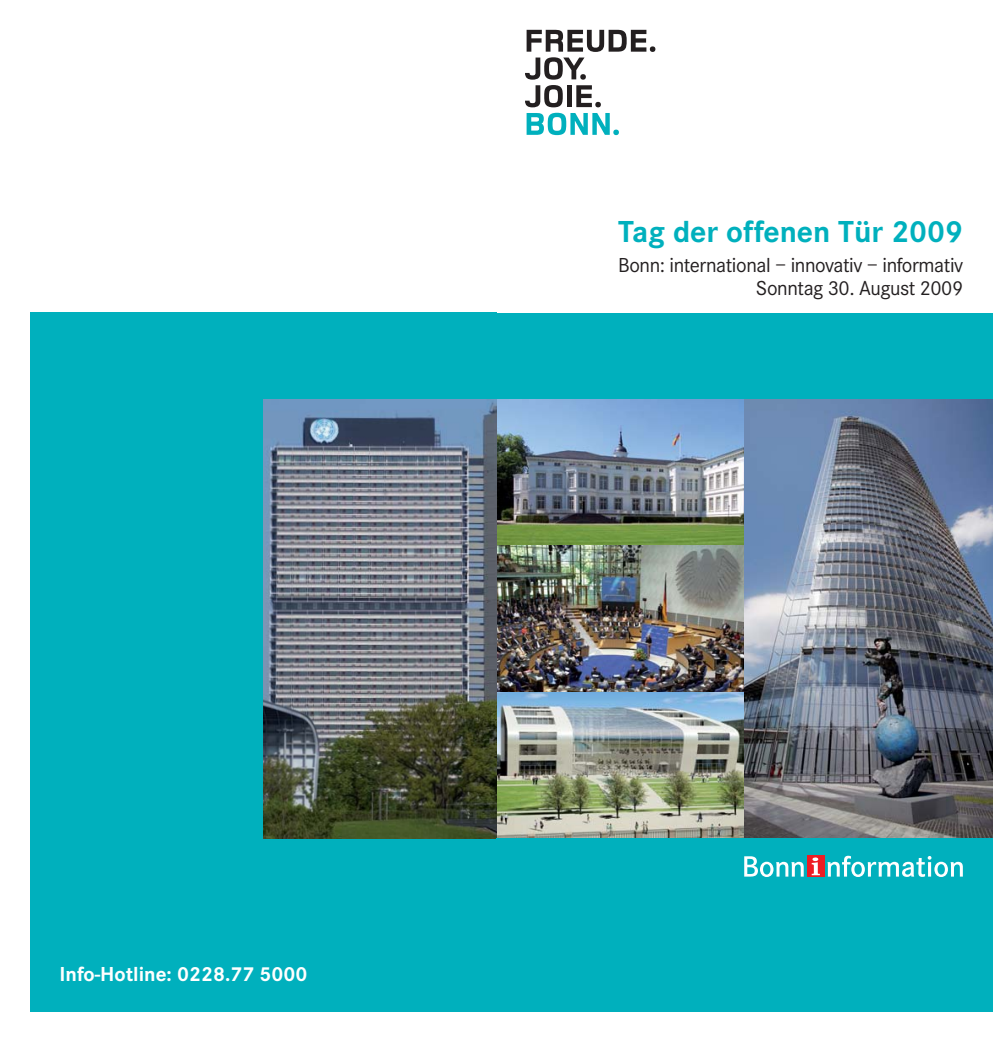
<style>
.page{position:relative;width:993px;height:1042px;background:#fff}
.page>*{position:absolute;margin:0;border:0;box-sizing:border-box;transform-origin:0 0}
.t1{font:700 31.5px "Corporate S";color:#00b0bd}
.t2{font:21px/22.8px "Corporate S";letter-spacing:-.02em;color:#231f20;text-align:right}
.t3{font:700 21px "Corporate S";color:#fff}
</style>
<div class="page">
<div style="left:30px;top:313px;width:466px;height:699px;background:#00b0bd"></div>
<div style="left:496px;top:313px;width:496px;height:86px;background:#00b0bd"></div>
<img style="left:496px;top:399px;width:496px;height:439px">
<img style="left:496px;top:546px;width:248px;height:146px">
<img style="left:496px;top:692px;width:248px;height:146px">
<img style="left:263px;top:399px;width:233px;height:439px">
<div style="left:496px;top:838px;width:496px;height:174px;background:#00b0bd"></div>
<svg style="left:525px;top:30px;width:130px;height:77px"></svg>
<svg style="left:526px;top:113px;width:92px;height:22px"></svg>
<svg style="left:744px;top:856px;width:59px;height:21px"></svg>
<svg style="left:827px;top:856px;width:135px;height:21px"></svg>
<div style="left:806px;top:855px;width:17px;height:22px;background:#ed1c24"></div>
<svg style="left:811px;top:857px;width:8px;height:18px"></svg>
<p class="t3" style="left:60px;top:966px;width:249px">Info-Hotline: 0228.77 5000</p>
<h1 class="t1" style="left:618px;top:221px;width:346px">Tag der offenen Tür 2009</h1>
<p class="t2" style="left:618px;top:255px;width:346px">Bonn: international – innovativ – informativ<br>Sonntag 30. August 2009</p>
</div>
